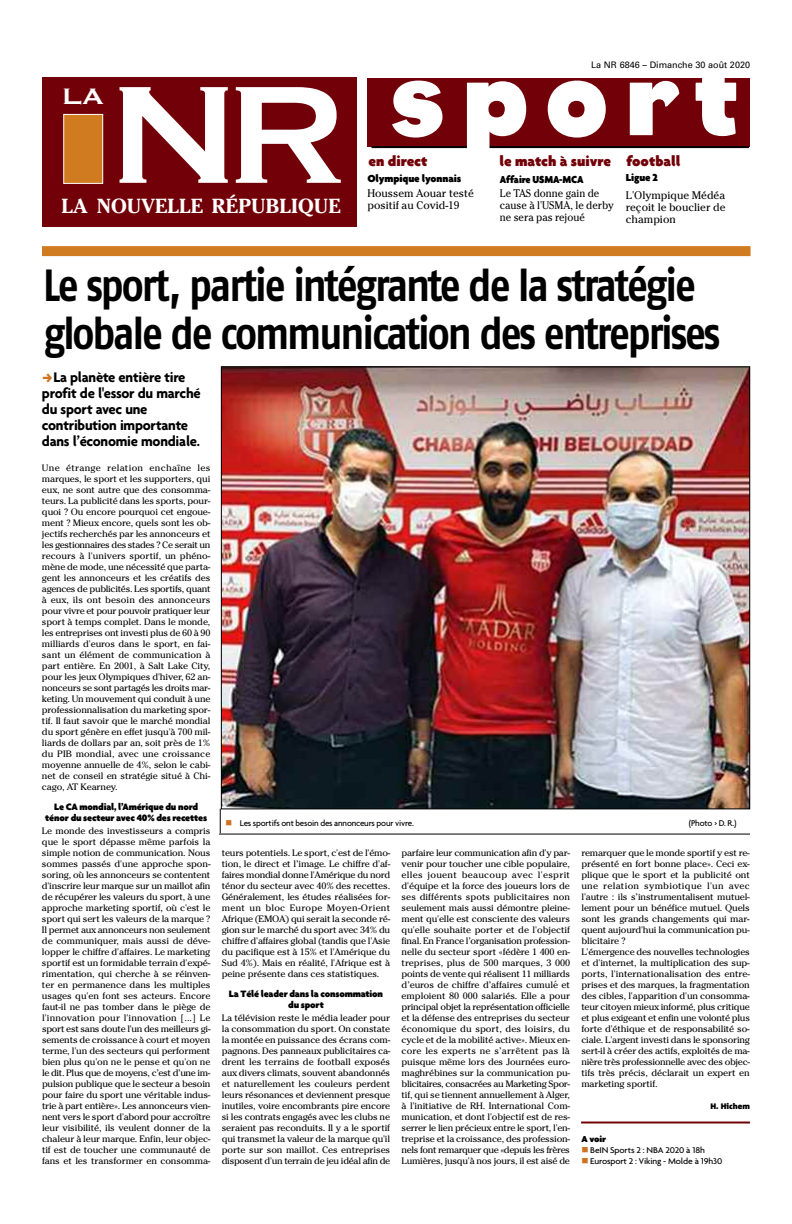
<style>
.page{position:relative;width:792px;height:1224px;background:#fff}
.page>*{position:absolute;margin:0;border:0;box-sizing:border-box;transform-origin:0 0}
.t1{font:182px "Copperplate";color:#fff}
.t2{font:700 104px "Eagle";letter-spacing:.145em;color:#fff}
.t3{font:700 45px/47.7px "Fago No";letter-spacing:-.055em;color:#000;scale:.87 1}
.t4{font:29px "Copperplate";color:#fff;scale:1.14 1}
.t5{font:700 20.2px "Cheltenham";letter-spacing:.015em;color:#fff}
.t6{font:900 15.2px "Agenda";color:#720008}
.t7{font:700 15px/16px "Agenda";letter-spacing:-.015em;color:#000}
.t8{font:11px/14.8px "Cheltenham";color:#000;scale:.94 1}
.t9{font:11px/17.7px "Cheltenham";color:#000}
.t10{font:900 11px/14.8px "Agenda";letter-spacing:-.01em;color:#000}
.t11{font:900 10px/11px "Agenda";letter-spacing:-.015em;color:#000;text-align:center}
.t12{font:900 9.4px "Agenda";color:#000;scale:1.05 1}
.t13{font:9.2px/11px "Cheltenham";letter-spacing:-.015em;color:#000;text-align:justify;scale:1.05 1}
.t14{font:500 9px "Agenda";letter-spacing:-.015em;color:#000}
.t15{font:500 9px "Agenda";letter-spacing:-.015em;color:#000;scale:1.05 1}
.t16{font:9px "Univers";color:#000}
.t17{font:900 8px "Corpid";color:#000}
.s1{font-family:"Cheltenham";font-weight:400}
.s2{font-family:"Agenda";font-weight:900}
.s3{color:#ce7321}
.s4{font-family:"Lucida Grande"}
</style>
<div class="page">
<div style="left:42px;top:246px;width:709px;height:10px;background:#d07b20"></div>
<hr style="left:219px;top:834px;width:531px;height:1px;background:#000">
<svg style="left:220px;top:809px;width:1px;height:24px"></svg>
<div style="left:367px;top:78px;width:382px;height:68px;background:#720008"></div>
<hr style="left:372px;top:146px;width:377px;height:2px;background:#000">
<div style="left:42px;top:78px;width:315px;height:149px;background:#720008"></div>
<div style="left:64px;top:115px;width:39px;height:68px;background:#d07b20"></div>
<div style="left:64px;top:114px;width:39px;height:70px;border:1px solid #fff"></div>
<hr style="left:581px;top:1122px;width:169px;height:2px;background:#720008">
<img style="left:223px;top:369px;width:525px;height:438px">
<p class="t1" style="left:103px;top:44px;width:251px">-NR</p>
<p class="t4" style="left:62px;top:82px;width:39px">La</p>
<p class="t5" style="left:62px;top:199px;width:280px">LA NOUVELLE RÉPUBLIQUE</p>
<p class="t16" style="left:591px;top:59px;width:160px">La NR 6846 – Dimanche 30 août 2020</p>
<p class="t2" style="left:390px;top:38px;width:350px">sport</p>
<p class="t6" style="left:368px;top:152px;width:61px">en direct</p>
<p class="t6" style="left:500px;top:152px;width:113px">le match à suivre</p>
<p class="t6" style="left:626px;top:152px;width:56px">football</p>
<p class="t10" style="left:367px;top:171px;width:108px">Olympique lyonnais<br><span class="s1">Houssem Aouar testé</span></p>
<p class="t9" style="left:367px;top:197px;width:94px">positif au Covid-19</p>
<p class="t8" style="left:500px;top:171px;width:107px"><span class="s2">Affaire USMA-MCA<br></span>Le TAS donne gain de</p>
<p class="t8" style="left:500px;top:200px;width:123px;line-height:12px">cause à l'USMA, le derby ne sera pas rejoué</p>
<p class="t9" style="left:626px;top:169px;width:101px"><span class="s2">Ligue 2<br></span>L'Olympique Médéa</p>
<p class="t9" style="left:626px;top:201px;width:101px;line-height:12px">reçoit le bouclier de champion</p>
<p class="t3" style="left:43px;top:266px;width:780px">Le sport, partie intégrante de la stratégie globale de communication des entreprises</p>
<p class="t7" style="left:42px;top:369px;width:160px;text-indent:11px">La planète entière tire profit de l'essor du marché du sport avec une contribution importante dans l’économie mondiale.</p>
<p class="t13" style="left:42px;top:462px;width:162px">Une étrange relation enchaîne les marques, le sport et les supporters, qui eux, ne sont autre que des consomma&shy;teurs. La publicité dans les sports, pour&shy;quoi ? Ou encore pourquoi cet engoue&shy;ment ? Mieux encore, quels sont les ob&shy;jectifs recherchés par les annonceurs et les gestionnaires des stades ? Ce serait un recours à l'univers sportif, un phéno&shy;mène de mode, une nécessité que parta&shy;gent les annonceurs et les créatifs des agences de publicités. Les sportifs, quant à eux, ils ont besoin des annonceurs pour vivre et pour pouvoir pratiquer leur sport à temps complet. Dans le monde, les entreprises ont investi plus de 60 à 90 milliards d'euros dans le sport, en fai&shy;sant un élément de communication à part entière. En 2001, à Salt Lake City, pour les jeux Olympiques d'hiver, 62 an&shy;nonceurs se sont partagés les droits mar&shy;keting. Un mouvement qui conduit à une professionnalisation du marketing spor&shy;tif. Il faut savoir que le marché mondial du sport génère en effet jusqu'à 700 mil&shy;liards de dollars par an, soit près de 1% du PIB mondial, avec une croissance moyenne annuelle de 4%, selon le cabi&shy;net de conseil en stratégie situé à Chi&shy;cago, AT Kearney.</p>
<p class="t11" style="left:45px;top:801px;width:163px">Le CA mondial, l’Amérique du nord ténor du secteur avec 40% des recettes</p>
<p class="t13" style="left:42px;top:825px;width:162px">Le monde des investisseurs a compris que le sport dépasse même parfois la simple notion de communication. Nous sommes passés d'une approche spon&shy;soring, où les annonceurs se contentent d'inscrire leur marque sur un maillot afin de récupérer les valeurs du sport, à une approche marketing sportif, où c'est le sport qui sert les valeurs de la marque ?<br>Il permet aux annonceurs non seulement de communiquer, mais aussi de déve&shy;lopper le chiffre d'affaires. Le marketing sportif est un formidable terrain d'expé&shy;rimentation, qui cherche à se réinven&shy;ter en permanence dans les multiples usages qu'en font ses acteurs. Encore faut-il ne pas tomber dans le piège de l'innovation pour l'innovation [...] Le sport est sans doute l'un des meilleurs gi&shy;sements de croissance à court et moyen terme, l'un des secteurs qui performent bien plus qu'on ne le pense et qu'on ne le dit. Plus que de moyens, c’est d’une im&shy;pulsion publique que le secteur a besoin pour faire du sport une véritable indus&shy;trie à part entière». Les annonceurs vien&shy;nent vers le sport d'abord pour accroître leur visibilité, ils veulent donner de la chaleur à leur marque. Enfin, leur objec&shy;tif est de toucher une communauté de fans et les transformer en consomma-</p>
<p class="t14" style="left:226px;top:817px;width:190px"><span class="s3">■</span> Les sportifs ont besoin des annonceurs pour vivre.</p>
<p class="t14" style="left:689px;top:817px;width:49px">(Photo &gt; D. R.)</p>
<p class="t13" style="left:222px;top:847px;width:162px">teurs potentiels. Le sport, c'est de l'émo&shy;tion, le direct et l’image. Le chiffre d'af&shy;faires mondial donne l'Amérique du nord ténor du secteur avec 40% des recettes.<br>Généralement, les études réalisées for&shy;ment un bloc Europe Moyen-Orient Afrique (EMOA) qui serait la seconde ré&shy;gion sur le marché du sport avec 34% du chiffre d'affaires global (tandis que l'Asie du pacifique est à 15% et l'Amérique du Sud 4%). Mais en réalité, l'Afrique est à peine présente dans ces statistiques.</p>
<p class="t11" style="left:229px;top:988px;width:156px">La Télé leader dans la consommation du sport</p>
<p class="t13" style="left:222px;top:1012px;width:162px">La télévision reste le média leader pour la consommation du sport. On constate la montée en puissance des écrans com&shy;pagnons. Des panneaux publicitaires ca&shy;drent les terrains de football exposés aux divers climats, souvent abandonnés et naturellement les couleurs perdent leurs résonances et deviennent presque inutiles, voire encombrants pire encore si les contrats engagés avec les clubs ne seraient pas reconduits. Il y a le sportif qui transmet la valeur de la marque qu'il porte sur son maillot. Ces entreprises disposent d'un terrain de jeu idéal afin de</p>
<p class="t13" style="left:402px;top:847px;width:162px">parfaire leur communication afin d'y par&shy;venir pour toucher une cible populaire, elles jouent beaucoup avec l'esprit d'équipe et la force des joueurs lors de ses différents spots publicitaires non seulement mais aussi démontre pleine&shy;ment qu'elle est consciente des valeurs qu'elle souhaite porter et de l'objectif final. En France l’organisation profession&shy;nelle du secteur sport «fédère 1 400 en&shy;treprises, plus de 500 marques, 3 000 points de vente qui réalisent 11 milliards d’euros de chiffre d’affaires cumule<span class="s4">́</span>et emploient 80 000 salariés. Elle a pour principal objet la représentation officielle et la défense des entreprises du secteur économique du sport, des loisirs, du cycle et de la mobilité active». Mieux en&shy;core les experts ne s’arrêtent pas là puisque même lors des Journées euro&shy;maghrébines sur la communication pu&shy;blicitaires, consacrées au Marketing Spor&shy;tif, qui se tiennent annuellement à Alger, à l'initiative de RH. International Com&shy;munication, et dont l'objectif est de res&shy;serrer le lien précieux entre le sport, l'en&shy;treprise et la croissance, des profession&shy;nels font remarquer que «depuis les frères Lumières, jusqu'à nos jours, il est aisé de</p>
<p class="t13" style="left:581px;top:847px;width:162px;text-align:left">remarquer que le monde sportif y est re&shy;présenté en fort bonne place». Ceci ex&shy;plique que le sport et la publicité ont une relation symbiotique l'un avec l'autre : ils s’instrumentalisent mutuel&shy;lement pour un bénéfice mutuel. Quels sont les grands changements qui mar&shy;quent aujourd'hui la communication pu&shy;blicitaire ?<br>L'émergence des nouvelles technologies et d'internet, la multiplication des sup&shy;ports, l'internationalisation des entre&shy;prises et des marques, la fragmentation des cibles, l'apparition d'un consomma&shy;teur citoyen mieux informé, plus critique et plus exigeant et enfin une volonté plus forte d'éthique et de responsabilité so&shy;ciale. L'argent investi dans le sponsoring sert-il à créer des actifs, exploités de ma&shy;nière très professionnelle avec des objec&shy;tifs très précis, déclarait un expert en marketing sportif.</p>
<p class="t17" style="left:710px;top:1103px;width:41px">H. Hichem</p>
<p class="t12" style="left:581px;top:1133px;width:25px">A voir</p>
<p class="t15" style="left:581px;top:1145px;width:119px"><span class="s3">■</span> BeIN Sports 2 : NBA 2020 à 18h</p>
<p class="t15" style="left:581px;top:1156px;width:136px"><span class="s3">■</span> Eurosport 2 : Viking - Molde à 19h30</p>
</div>
